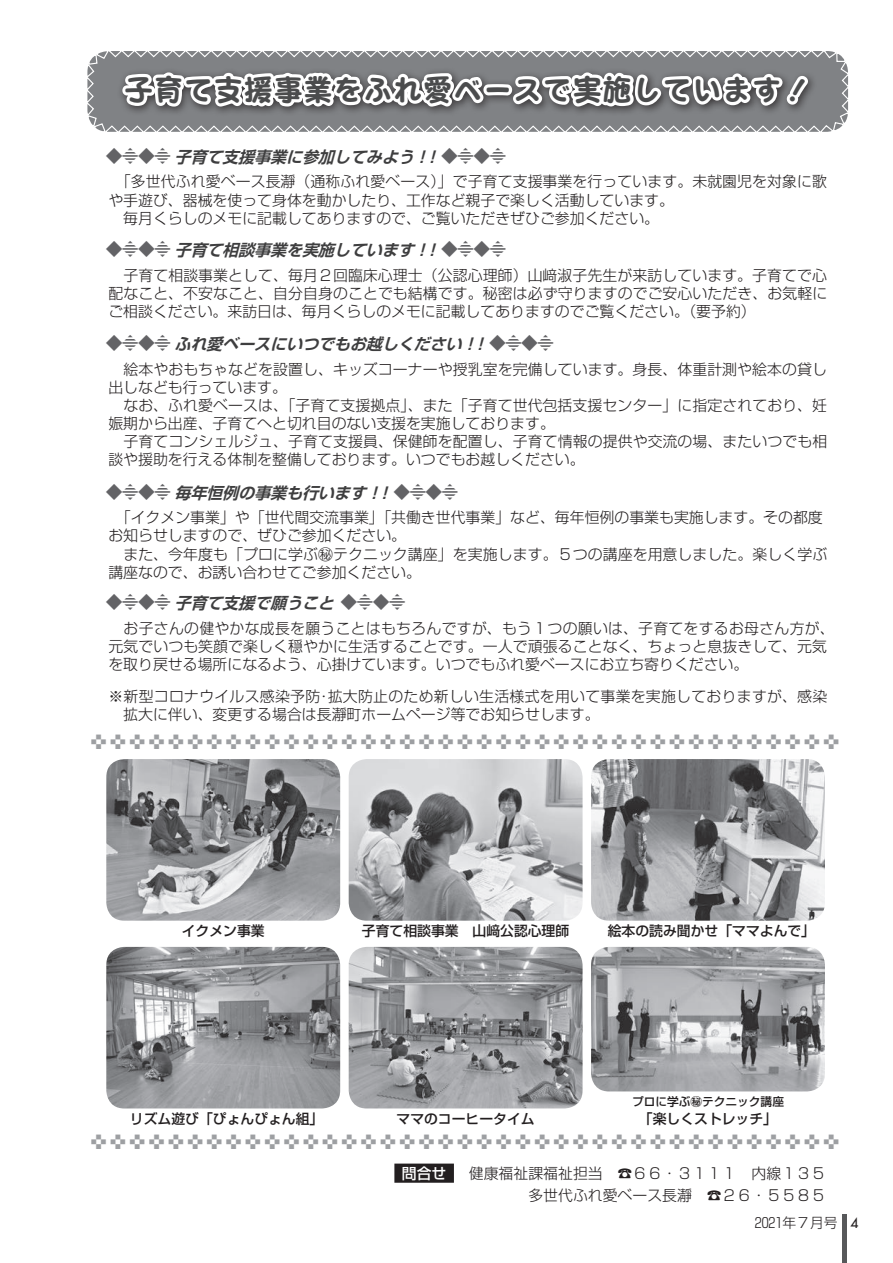
<style>
.page{position:relative;width:893px;height:1263px;background:#fff}
.page>*{position:absolute;margin:0;border:0;box-sizing:border-box;transform-origin:0 0}
.t1{font:30.9px "Pop Joy Std B";color:#4b4c4d}
.t2{font:18px "KEISEN2 BB";color:#9d9fa2}
.t3{font:italic 700 15.9px "Shin Go Pr 6 N De";color:#3e3e3f}
.t4{font:300 14.85px/18px "Shin Go Pr 6 N";letter-spacing:.005em;color:#231f20}
.t5{font:500 13.8px "Shin Go Pr 6 N";color:#231f20}
.t6{font:300 13.8px "Shin Go Pr 6 N";color:#231f20}
.t7{font:500 11.7px "Shin Go Pr 6 N";color:#231f20}
.s1{font-family:"KEISEN2 BB";font-weight:400;font-style:normal;font-size:20.25px;color:#636366}
.s2{font-weight:500;color:#fff}
.s3{font-family:"Futura";font-weight:400}
</style>
<div class="page">
<hr style="left:842px;top:1214px;width:4px;height:49px;background:#57585a">
<div style="left:394px;top:1163px;width:60px;height:20px;background:#231f20"></div>
<img style="left:106px;top:759px;width:234px;height:162px">
<img style="left:106px;top:947px;width:234px;height:161px">
<img style="left:349px;top:759px;width:234px;height:162px">
<img style="left:349px;top:947px;width:234px;height:161px">
<img style="left:591px;top:759px;width:234px;height:162px">
<img style="left:591px;top:947px;width:234px;height:144px">
<svg style="left:87px;top:51px;width:762px;height:81px"></svg>
<h1 class="t1" style="left:124px;top:70px;width:689px">子育て支援事業をふれ愛ベースで実施しています！</h1>
<p class="t3" style="left:106px;top:143px;width:401px"><span class="s1">7 7</span> 子育て支援事業に参加してみよう！！<span class="s1">7 7</span></p>
<p class="t4" style="left:108px;top:171px;width:720px">　「多世代ふれ愛ベース長瀞（通称ふれ愛ベース）」で子育て支援事業を行っています。未就園児を対象に歌や手遊び、器械を使って身体を動かしたり、工作など親子で楽しく活動しています。<br>　毎月くらしのメモに記載してありますので、ご覧いただきぜひご参加ください。</p>
<p class="t3" style="left:106px;top:237px;width:401px"><span class="s1">7 7</span> 子育て相談事業を実施しています！！<span class="s1">7 7</span></p>
<p class="t4" style="left:108px;top:265px;width:720px;text-align:justify">　子育て相談事業として、毎月２回臨床心理士（公認心理師）山﨑淑子先生が来訪しています。子育てで心配なこと、不安なこと、自分自身のことでも結構です。秘密は必ず守りますのでご安心いただき、お気軽にご相談ください。来訪日は、毎月くらしのメモに記載してありますのでご覧ください。（要予約）</p>
<p class="t3" style="left:106px;top:331px;width:449px"><span class="s1">7 7</span> ふれ愛ベースにいつでもお越しください！！<span class="s1">7 7</span></p>
<p class="t4" style="left:108px;top:359px;width:720px">　絵本やおもちゃなどを設置し、キッズコーナーや授乳室を完備しています。身長、体重計測や絵本の貸し出しなども行っています。<br>　なお、ふれ愛ベースは、「子育て支援拠点」、また「子育て世代包括支援センター」に指定されており、妊娠期から出産、子育てへと切れ目のない支援を実施しております。<br>　子育てコンシェルジュ、子育て支援員、保健師を配置し、子育て情報の提供や交流の場、またいつでも相談や援助を行える体制を整備しております。いつでもお越しください。</p>
<p class="t3" style="left:106px;top:479px;width:353px"><span class="s1">7 7</span> 毎年恒例の事業も行います！！<span class="s1">7 7</span></p>
<p class="t4" style="left:108px;top:507px;width:720px">　「イクメン事業」や「世代間交流事業」「共働き世代事業」など、毎年恒例の事業も実施します。その都度お知らせしますので、ぜひご参加ください。<br>　また、今年度も「プロに学ぶ㊙テクニック講座」を実施します。５つの講座を用意しました。楽しく学ぶ講座なので、お誘い合わせてご参加ください。</p>
<p class="t3" style="left:106px;top:590px;width:300px"><span class="s1">7 7</span> 子育て支援で願うこと <span class="s1">7 7</span></p>
<p class="t4" style="left:108px;top:618px;width:728px">　お子さんの健やかな成長を願うことはもちろんですが、もう１つの願いは、子育てをするお母さん方が、元気でいつも笑顔で楽しく穏やかに生活することです。一人で頑張ることなく、ちょっと息抜きして、元気を取り戻せる場所になるよう、心掛けています。いつでもふれ愛ベースにお立ち寄りください。</p>
<p class="t4" style="left:123px;top:686px;width:705px;text-indent:-15px">※新型コロナウイルス感染予防･拡大防止のため新しい生活様式を用いて事業を実施しておりますが、感染拡大に伴い、変更する場合は長瀞町ホームページ等でお知らせします。</p>
<p class="t2" style="left:92px;top:733px;width:753px">CCCCCCCCCCCCC</p>
<p class="t5" style="left:182px;top:919px;width:84px">イクメン事業</p>
<p class="t5" style="left:362px;top:919px;width:209px">子育て相談事業　山﨑公認心理師</p>
<p class="t5" style="left:608px;top:919px;width:209px">絵本の読み聞かせ「ママよんで」</p>
<p class="t5" style="left:130px;top:1107px;width:195px">リズム遊び「ぴょんぴょん組」</p>
<p class="t5" style="left:396px;top:1107px;width:140px">ママのコーヒータイム</p>
<p class="t7" style="left:632px;top:1092px;width:154px">プロに学ぶ㊙テクニック講座</p>
<p class="t5" style="left:639px;top:1107px;width:140px">「楽しくストレッチ」</p>
<p class="t2" style="left:92px;top:1133px;width:753px">CCCCCCCCCCCCC</p>
<p class="t4" style="left:402px;top:1163px;width:426px"><span class="s2">問合せ</span>　健康福祉課福祉担当　☎６６・３１１１　内線１３５</p>
<p class="t6" style="left:755px;top:1211px;width:105px">2021年７月号 <span class="s3">4</span></p>
</div>
